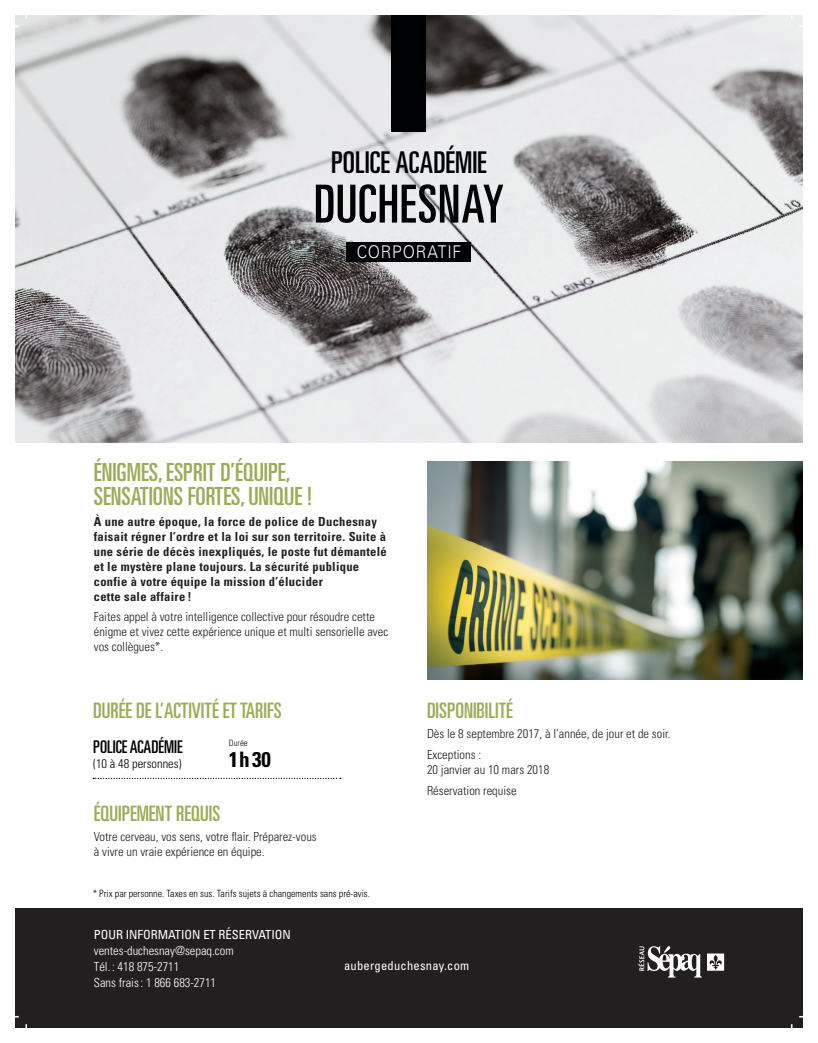
<style>
.page{position:relative;width:818px;height:1043px;background:#fff}
.page>*{position:absolute;margin:0;border:0;box-sizing:border-box;transform-origin:0 0}
.t1{font:ultra-condensed 52.5px "Univers";letter-spacing:.015em;color:#000103}
.t2{font:ultra-condensed 30px "Univers";color:#000103}
.t3{font:ultra-condensed 25px/23.8px "Univers";color:#9daa58}
.t4{font:ultra-condensed 21.25px "Univers";color:#9daa58}
.t5{font:700 condensed 21.25px "Univers";color:#000103}
.t6{font:ultra-condensed 17.5px "Univers";color:#000103}
.t7{font:300 17.5px "Univers";letter-spacing:.045em;color:#fff;scale:.9 1}
.t8{font:300 condensed 12.5px/15px "Univers";color:#231f20}
.t9{font:700 condensed 12.5px/15px "Univers";letter-spacing:.025em;color:#231f20}
.t10{font:300 condensed 12.5px/16.2px "Univers";color:#fff}
.t11{font:condensed 12.5px "Univers";color:#fff}
.t12{font:condensed 12.5px "Univers";letter-spacing:.02em;color:#fff}
.t13{font:300 condensed 12.5px "Univers";color:#000103}
.t14{font:300 condensed 10px "Univers";color:#000103}
.t15{font:300 condensed 8.75px "Univers";color:#000103}
</style>
<div class="page">
<img style="left:15px;top:15px;width:787px;height:427px">
<div style="left:392px;top:15px;width:34px;height:116px;background:#000103"></div>
<div style="left:346px;top:242px;width:125px;height:20px;background:#000103"></div>
<div style="left:15px;top:908px;width:787px;height:120px;background:#231f20"></div>
<svg style="left:707px;top:953px;width:17px;height:17px"></svg>
<svg style="left:637px;top:946px;width:64px;height:31px"></svg>
<img style="left:427px;top:461px;width:375px;height:218px">
<svg style="left:93px;top:777px;width:248px;height:2px"></svg>
<h2 class="t2" style="left:331px;top:145px;width:157px">POLICE ACADÉMIE</h2>
<h1 class="t1" style="left:314px;top:174px;width:192px">DUCHESNAY</h1>
<h3 class="t7" style="left:357px;top:242px;width:118px">CORPORATIF</h3>
<h3 class="t3" style="left:94px;top:460px;width:220px">ÉNIGMES,ESPRIT D’ÉQUIPE,<br>SENSATIONS FORTES, UNIQUE !</h3>
<p class="t9" style="left:94px;top:513px;width:294px">À une autre époque, la force de police de Duchesnay faisait régner l’ordre et la loi sur son territoire. Suite à une série de décès inexpliqués, le poste fut démantelé et le mystère plane toujours. La sécurité publique confie à votre équipe la mission d’élucider<br>cette sale affaire !</p>
<p class="t8" style="left:94px;top:609px;width:296px">Faites appel à votre intelligence collective pour résoudre cette énigme et vivez cette expérience unique et multi sensorielle avec vos collègues*.</p>
<h3 class="t4" style="left:93px;top:698px;width:190px">DURÉE DE L’ACTIVITÉ ETTARIFS</h3>
<h3 class="t6" style="left:93px;top:736px;width:91px">POLICE ACADÉMIE</h3>
<p class="t13" style="left:93px;top:755px;width:90px">(10 à 48 personnes)</p>
<p class="t15" style="left:229px;top:737px;width:20px">Durée</p>
<h3 class="t5" style="left:229px;top:746px;width:43px">1h30</h3>
<h3 class="t4" style="left:94px;top:801px;width:128px">ÉQUIPEMENT REQUIS</h3>
<p class="t8" style="left:94px;top:829px;width:224px">Votre cerveau, vos sens, votre flair. Préparez-vous à vivre un vraie expérience en équipe.</p>
<p class="t14" style="left:93px;top:887px;width:279px">* Prix par personne. Taxes en sus. Tarifs sujets à changements sans pré-avis.</p>
<h3 class="t4" style="left:427px;top:698px;width:87px">DISPONIBILITÉ</h3>
<p class="t8" style="left:427px;top:723px;width:245px;line-height:20.6px">Dès le 8 septembre 2017, à l’année, de jour et de soir.<br>Exceptions :</p>
<p class="t8" style="left:427px;top:759px;width:124px;line-height:20.6px">20 janvier au 10 mars 2018<br>Réservation requise</p>
<p class="t11" style="left:94px;top:926px;width:199px">POUR INFORMATION ET RÉSERVATION</p>
<p class="t10" style="left:94px;top:942px;width:141px">ventes-duchesnay@sepaq.com<br>Tél. : 418 875-2711<br>Sans frais: 1 866 683-2711</p>
<p class="t12" style="left:344px;top:957px;width:127px">aubergeduchesnay.com</p>
</div>
